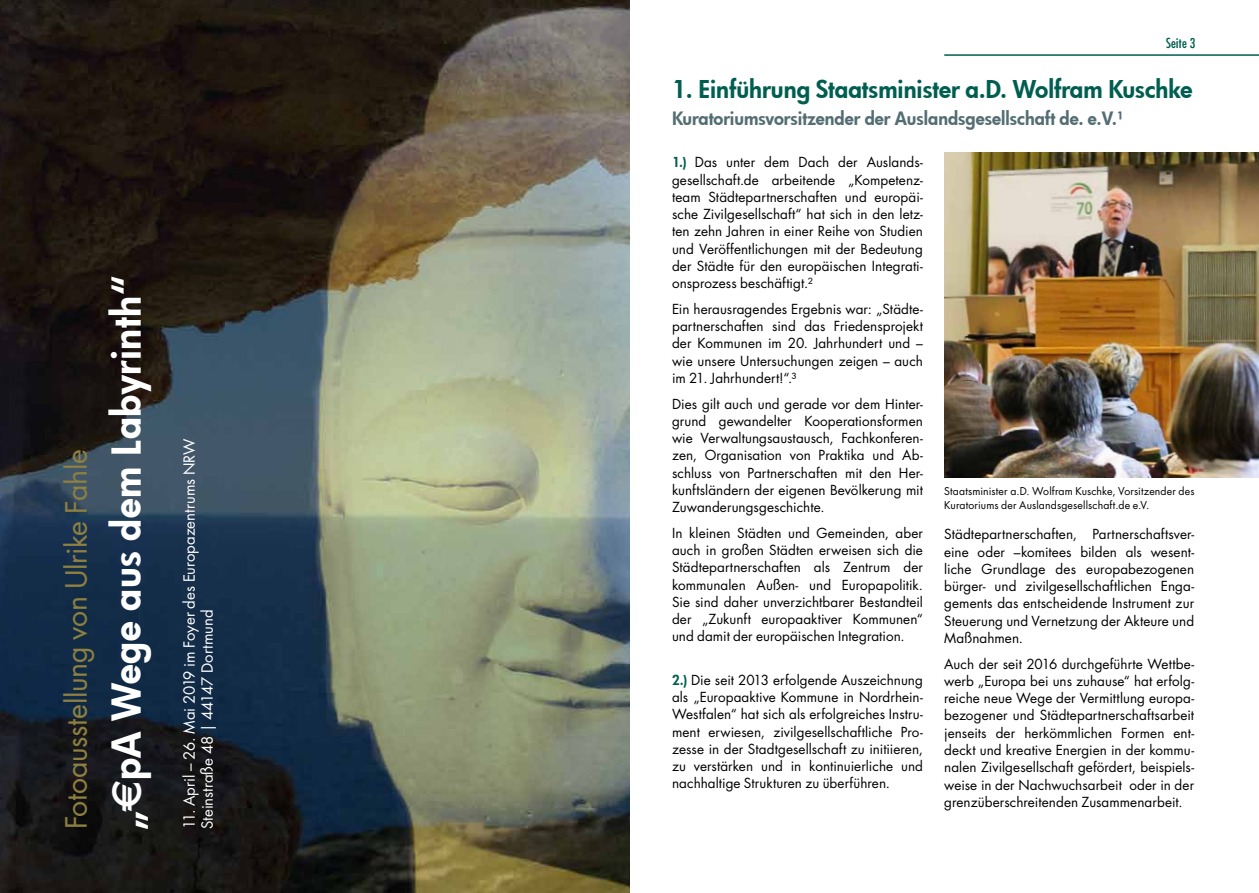
<style>
.page{position:relative;width:1259px;height:893px;background:#fff}
.page>*{position:absolute;margin:0;border:0;box-sizing:border-box;transform-origin:0 0}
.t1{font:800 39px "Futura";letter-spacing:.01em;color:#fff}
.t2{font:28.5px "Futura Std";letter-spacing:-.015em;color:#8d8041}
.t3{font:800 24px "Futura";color:#005e50}
.t4{font:800 18px "Futura";color:#536d73}
.t5{font:15px/18px "Futura Std";letter-spacing:-.005em;color:#fff}
.t6{font:13.5px/17.2px "Futura Std";letter-spacing:.005em;color:#000;text-align:justify}
.t7{font:condensed 13.5px "Futura";letter-spacing:.01em;color:#005e50}
.t8{font:10.5px/13.5px "Futura Std";letter-spacing:.015em;color:#000}
.s1{font-family:"Futura";font-weight:800;color:#005e50}
</style>
<div class="page">
<hr style="left:944px;top:54px;width:315px;height:2px;background:#005e50">
<img style="left:944px;top:153px;width:315px;height:324px">
<img style="left:0;top:0;width:629px;height:893px">
<h2 class="t2" style="left:58px;top:829px;width:381px;rotate:-90deg">Fotoausstellung von Ulrike Fahle</h2>
<h1 class="t1" style="left:100px;top:829px;width:554px;rotate:-90deg">„€pA Wege aus dem Labyrinth“</h1>
<p class="t5" style="left:180px;top:829px;width:392px;rotate:-90deg">11. April – 26. Mai 2019 im Foyer des Europazentrums NRW<br>Steinstraße 48 | 44147 Dortmund</p>
<p class="t7" style="left:1166px;top:34px;width:31px">Seite 3</p>
<h3 class="t3" style="left:672px;top:73px;width:522px">1. Einführung Staatsminister a.D. Wolfram Kuschke</h3>
<h3 class="t4" style="left:672px;top:106px;width:453px">Kuratoriumsvorsitzender der Auslandsgesellschaft de. e.V.¹</h3>
<p class="t6" style="left:672px;top:154px;width:252px"><span class="s1">1.)</span> Das unter dem Dach der Auslands&shy;gesellschaft.de arbeitende „Kompetenz&shy;team Städtepartnerschaften und europäi&shy;sche Zivilgesellschaft“ hat sich in den letz&shy;ten zehn Jahren in einer Reihe von Studien und Veröffentlichungen mit der Bedeutung der Städte für den europäischen Integrati&shy;onsprozess beschäftigt.2</p>
<p class="t6" style="left:672px;top:300px;width:252px">Ein herausragendes Ergebnis war: „Städte&shy;partnerschaften sind das Friedensprojekt der Kommunen im 20. Jahrhundert und – wie unsere Untersuchungen zeigen – auch im 21. Jahrhundert!“.3</p>
<p class="t6" style="left:672px;top:395px;width:252px">Dies gilt auch und gerade vor dem Hinter&shy;grund gewandelter Kooperationsformen wie Verwaltungsaustausch, Fachkonferen&shy;zen, Organisation von Praktika und Ab&shy;schluss von Partnerschaften mit den Her&shy;kunftsländern der eigenen Bevölkerung mit Zuwanderungsgeschichte.</p>
<p class="t6" style="left:672px;top:524px;width:252px">In kleinen Städten und Gemeinden, aber auch in großen Städten erweisen sich die Städtepartnerschaften als Zentrum der kommunalen Außen- und Europapolitik.<br>Sie sind daher unverzichtbarer Bestandteil der „Zukunft europaaktiver Kommunen“ und damit der europäischen Integration.</p>
<p class="t6" style="left:672px;top:671px;width:252px"><span class="s1">2.)</span> Die seit 2013 erfolgende Auszeichnung als „Europaaktive Kommune in Nordrhein-Westfalen“ hat sich als erfolgreiches Instru&shy;ment erwiesen, zivilgesellschaftliche Pro&shy;zesse in der Stadtgesellschaft zu initiieren, zu verstärken und in kontinuierliche und nachhaltige Strukturen zu überführen.</p>
<p class="t8" style="left:944px;top:485px;width:252px">Staatsminister a.D. Wolfram Kuschke, Vorsitzender des<br>Kuratoriums der Auslandsgesellschaft.de e.V.</p>
<p class="t6" style="left:944px;top:526px;width:251px">Städtepartnerschaften, Partnerschaftsver&shy;eine oder –komitees bilden als wesent&shy;liche Grundlage des europabezogenen bürger- und zivilgesellschaftlichen Enga&shy;gements das entscheidende Instrument zur Steuerung und Vernetzung der Akteure und Maßnahmen.</p>
<p class="t6" style="left:944px;top:655px;width:251px">Auch der seit 2016 durchgeführte Wettbe&shy;werb „Europa bei uns zuhause“ hat erfolg&shy;reiche neue Wege der Vermittlung europa&shy;bezogener und Städtepartnerschaftsarbeit jenseits der herkömmlichen Formen ent&shy;deckt und kreative Energien in der kommu&shy;nalen Zivilgesellschaft gefördert, beispiels&shy;weise in der Nachwuchsarbeit oder in der grenzüberschreitenden Zusammenarbeit.</p>
</div>
